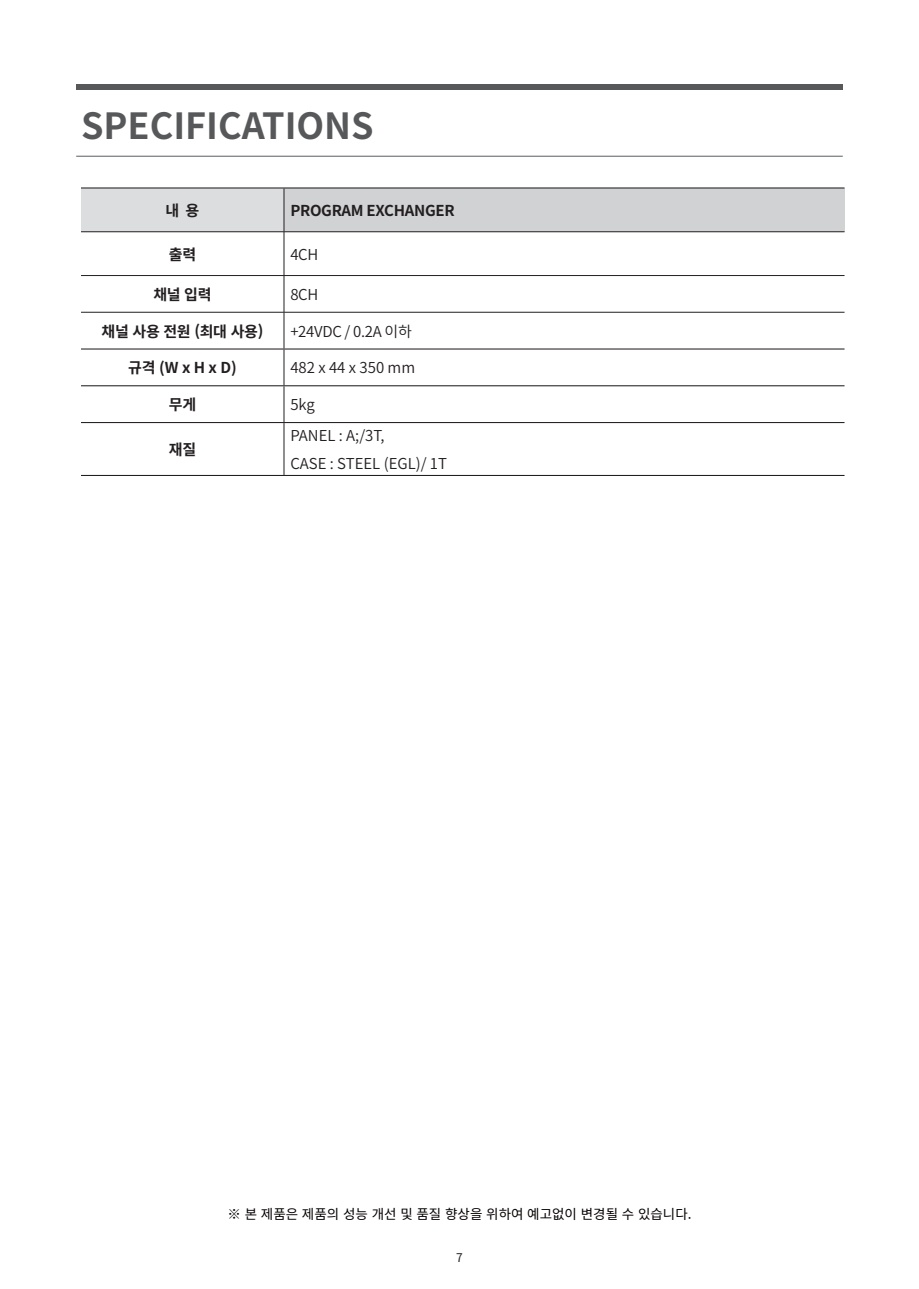
<style>
.page{position:relative;width:919px;height:1289px;background:#fff}
.page>*{position:absolute;margin:0;border:0;box-sizing:border-box;transform-origin:0 0}
.t1{font:700 36px "Noto Sans CJ Kkr";color:#57585a}
.t2{font:600 15px/28.2px "Noto Sans CJ Kkr";color:#231f20}
.t3{font:700 15px "Noto Sans CJ Kkr";letter-spacing:-.02em;color:#231f20}
.t4{font:600 15px "Noto Sans CJ Kkr";letter-spacing:-.02em;color:#231f20}
.t5{font:13.5px "Noto Sans CJ Kkr";color:#050000}
.t6{font:12px "Noto Sans CJ Kkr";color:#231f20}
</style>
<div class="page">
<hr style="left:76px;top:156px;width:766px;height:1px;background:#5a5e5f">
<div style="left:76px;top:84px;width:766px;height:6px;background:#57585a"></div>
<div style="left:81px;top:188px;width:203px;height:44px;background:#dcdddf"></div>
<div style="left:284px;top:188px;width:560px;height:44px;background:#d1d2d4"></div>
<hr style="left:284px;top:188px;width:1px;height:43px;background:#231f20">
<hr style="left:81px;top:231px;width:203px;height:1px;background:#231f20">
<hr style="left:284px;top:231px;width:560px;height:1px;background:#231f20">
<hr style="left:284px;top:232px;width:1px;height:43px;background:#231f20">
<hr style="left:81px;top:275px;width:203px;height:1px;background:#231f20">
<hr style="left:284px;top:275px;width:560px;height:1px;background:#231f20">
<hr style="left:284px;top:276px;width:1px;height:36px;background:#231f20">
<hr style="left:81px;top:312px;width:203px;height:1px;background:#231f20">
<hr style="left:284px;top:312px;width:560px;height:1px;background:#231f20">
<hr style="left:284px;top:312px;width:1px;height:36px;background:#231f20">
<hr style="left:284px;top:349px;width:1px;height:36px;background:#231f20">
<hr style="left:284px;top:386px;width:1px;height:36px;background:#231f20">
<hr style="left:284px;top:423px;width:1px;height:52px;background:#231f20">
<hr style="left:81px;top:187px;width:203px;height:1px;background:#231f20">
<hr style="left:284px;top:187px;width:560px;height:1px;background:#231f20">
<hr style="left:81px;top:348px;width:203px;height:1px;background:#231f20">
<hr style="left:284px;top:348px;width:560px;height:1px;background:#231f20">
<hr style="left:81px;top:385px;width:203px;height:1px;background:#231f20">
<hr style="left:284px;top:385px;width:560px;height:1px;background:#231f20">
<hr style="left:81px;top:422px;width:203px;height:1px;background:#231f20">
<hr style="left:284px;top:422px;width:560px;height:1px;background:#231f20">
<hr style="left:81px;top:475px;width:203px;height:1px;background:#231f20">
<hr style="left:284px;top:475px;width:560px;height:1px;background:#231f20">
<h1 class="t1" style="left:81px;top:105px;width:294px">SPECIFICATIONS</h1>
<p class="t3" style="left:166px;top:202px;width:35px">내 용</p>
<p class="t3" style="left:290px;top:202px;width:166px">PROGRAM EXCHANGER</p>
<p class="t3" style="left:169px;top:246px;width:29px">출력</p>
<p class="t2" style="left:290px;top:240px;width:29px">4CH</p>
<p class="t3" style="left:153px;top:286px;width:60px">채널 입력</p>
<p class="t2" style="left:290px;top:280px;width:29px">8CH</p>
<p class="t3" style="left:102px;top:323px;width:163px">채널 사용 전원 (최대 사용)</p>
<p class="t4" style="left:290px;top:322px;width:123px">+24VDC / 0.2A 이하</p>
<p class="t3" style="left:128px;top:359px;width:110px">규격 (W x H x D)</p>
<p class="t2" style="left:290px;top:354px;width:126px">482 x 44 x 350 mm</p>
<p class="t3" style="left:169px;top:396px;width:29px">무게</p>
<p class="t2" style="left:290px;top:391px;width:26px">5kg</p>
<p class="t3" style="left:169px;top:441px;width:29px">재질</p>
<p class="t2" style="left:290px;top:421px;width:158px">PANEL : A;/3T,<br>CASE : STEEL (EGL)/ 1T</p>
<p class="t5" style="left:227px;top:1206px;width:465px">※ 본 제품은 제품의 성능 개선 및 품질 향상을 위하여 예고없이 변경될 수 있습니다.</p>
<p class="t6" style="left:456px;top:1250px;width:8px">7</p>
</div>
